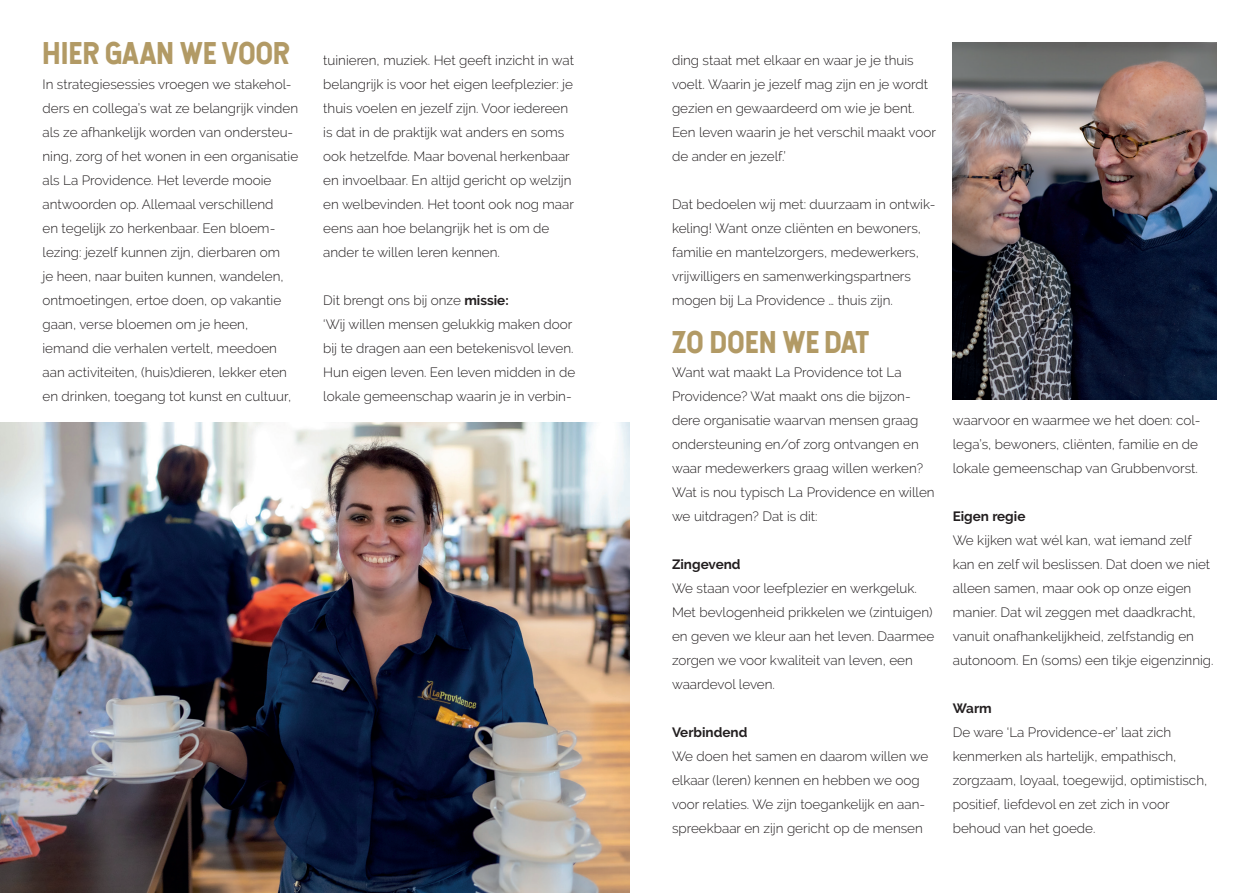
<style>
.page{position:relative;width:1259px;height:893px;background:#fff}
.page>*{position:absolute;margin:0;border:0;box-sizing:border-box;transform-origin:0 0}
.t1{font:30px "Hansief";color:#b29a65}
.t2{font:300 13.5px/24px "Raleway";color:#231f20}
.t3{font:700 13.5px "Raleway";color:#231f20}
.s1{font-weight:700}
</style>
<div class="page">
<img style="left:0;top:422px;width:629px;height:471px">
<img style="left:952px;top:43px;width:264px;height:357px">
<h1 class="t1" style="left:43px;top:37px;width:249px">HIER GAAN WE VOOR</h1>
<p class="t2" style="left:43px;top:73px;width:257px">In strategiesessies vroegen we stakehol&shy;ders en collega’s wat ze belangrijk vinden als ze afhankelijk worden van ondersteu&shy;ning, zorg of het wonen in een organisatie als La Providence. Het leverde mooie antwoorden op. Allemaal verschillend<br>en tegelijk zo herkenbaar. Een bloem&shy;lezing: jezelf kunnen zijn, dierbaren om<br>je heen, naar buiten kunnen, wandelen, ontmoetingen, ertoe doen, op vakantie gaan, verse bloemen om je heen,<br>iemand die verhalen vertelt, meedoen aan activiteiten, (huis)dieren, lekker eten en drinken, toegang tot kunst en cultuur,</p>
<p class="t2" style="left:323px;top:49px;width:252px">tuinieren, muziek. Het geeft inzicht in wat belangrijk is voor het eigen leefplezier: je thuis voelen en jezelf zijn. Voor iedereen is dat in de praktijk wat anders en soms ook hetzelfde. Maar bovenal herkenbaar en invoelbaar. En altijd gericht op welzijn en welbevinden. Het toont ook nog maar eens aan hoe belangrijk het is om de ander te willen leren kennen.</p>
<p class="t2" style="left:323px;top:289px;width:254px">Dit brengt ons bij onze <span class="s1">missie:<br></span>‘Wij willen mensen gelukkig maken door bij te dragen aan een betekenisvol leven.<br>Hun eigen leven. Een leven midden in de lokale gemeenschap waarin je in verbin-</p>
<p class="t2" style="left:672px;top:49px;width:265px">ding staat met elkaar en waar je je thuis voelt. Waarin je jezelf mag zijn en je wordt gezien en gewaardeerd om wie je bent.<br>Een leven waarin je het verschil maakt voor de ander en jezelf.’</p>
<p class="t2" style="left:672px;top:193px;width:265px">Dat bedoelen wij met: duurzaam in ontwik&shy;keling! Want onze cliënten en bewoners, familie en mantelzorgers, medewerkers, vrijwilligers en samenwerkingspartners mogen bij La Providence … thuis zijn.</p>
<h1 class="t1" style="left:672px;top:325px;width:199px">zO DOEN WE DAT</h1>
<p class="t2" style="left:672px;top:361px;width:264px">Want wat maakt La Providence tot La Providence? Wat maakt ons die bijzon&shy;dere organisatie waarvan mensen graag ondersteuning en/of zorg ontvangen en waar medewerkers graag willen werken?<br>Wat is nou typisch La Providence en willen we uitdragen? Dat is dit:</p>
<p class="t3" style="left:672px;top:559px;width:70px">Zingevend</p>
<p class="t2" style="left:672px;top:577px;width:264px">We staan voor leefplezier en werkgeluk.<br>Met bevlogenheid prikkelen we (zintuigen) en geven we kleur aan het leven. Daarmee zorgen we voor kwaliteit van leven, een waardevol leven.</p>
<p class="t3" style="left:672px;top:727px;width:77px">Verbindend</p>
<p class="t2" style="left:672px;top:745px;width:258px">We doen het samen en daarom willen we elkaar (leren) kennen en hebben we oog voor relaties. We zijn toegankelijk en aan&shy;spreekbaar en zijn gericht op de mensen</p>
<p class="t2" style="left:952px;top:410px;width:249px">waarvoor en waarmee we het doen: col&shy;lega’s, bewoners, cliënten, familie en de lokale gemeenschap van Grubbenvorst.</p>
<p class="t3" style="left:952px;top:511px;width:74px">Eigen regie</p>
<p class="t2" style="left:952px;top:530px;width:262px">We kijken wat wél kan, wat iemand zelf kan en zelf wil beslissen. Dat doen we niet alleen samen, maar ook op onze eigen manier. Dat wil zeggen met daadkracht, vanuit onafhankelijkheid, zelfstandig en autonoom. En (soms) een tikje eigenzinnig.</p>
<p class="t3" style="left:952px;top:703px;width:41px">Warm</p>
<p class="t2" style="left:952px;top:722px;width:256px">De ware ‘La Providence-er’ laat zich kenmerken als hartelijk, empathisch, zorgzaam, loyaal, toegewijd, optimistisch, positief, liefdevol en zet zich in voor behoud van het goede.</p>
</div>
